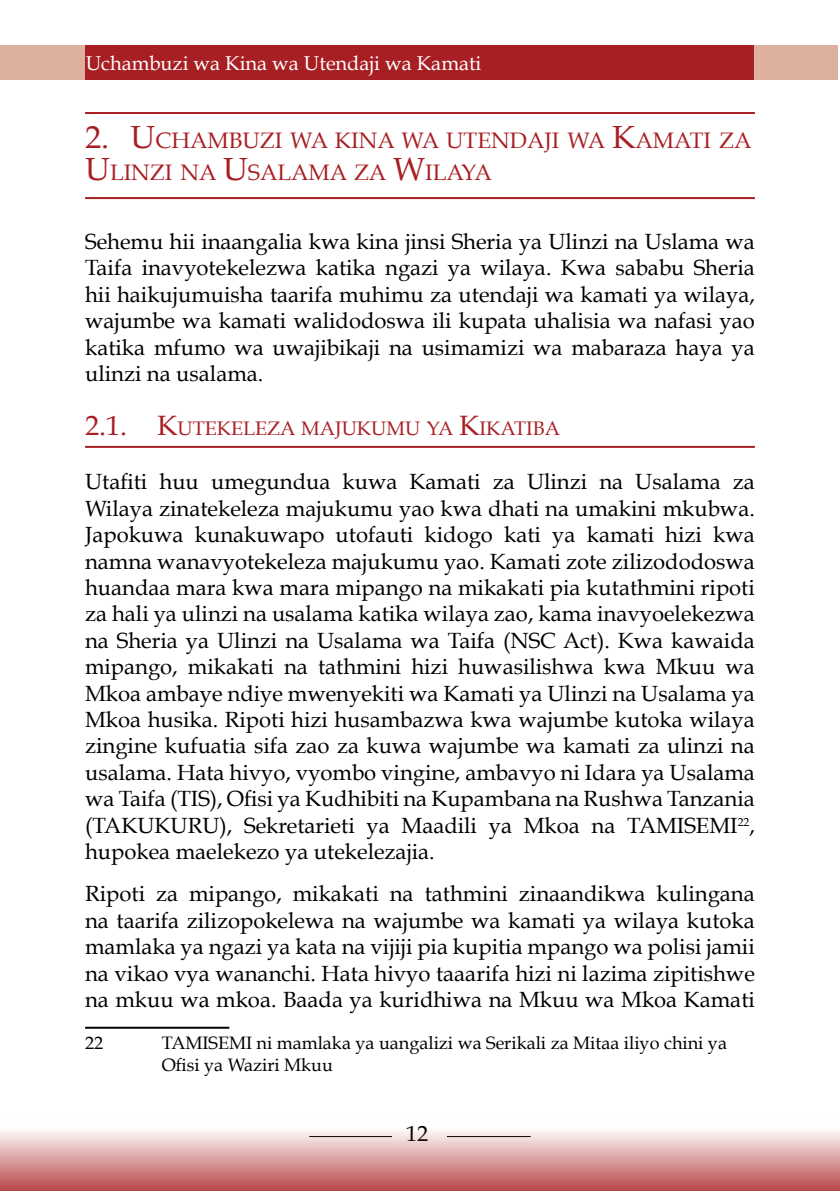
<style>
.page{position:relative;width:840px;height:1191px;background:#fff}
.page>*{position:absolute;margin:0;border:0;box-sizing:border-box;transform-origin:0 0}
.t1{font:28px "Book Antiqua";color:#a81f23}
.t2{font:22.4px/32px "Book Antiqua";color:#a81f23}
.t3{font:22px/26.4px "Book Antiqua";color:#000;text-align:justify}
.t4{font:20px "Book Antiqua";color:#fff}
.t5{font:19.6px "Book Antiqua";color:#a81f23}
.t6{font:18px/21.6px "Book Antiqua";color:#000}
.s1{font-size:32px}
.s2{font-size:19.6px}
.s3{font-size:28px}
</style>
<div class="page">
<div style="left:0;top:45px;width:837px;height:34px;background:#ddb09f"></div>
<div style="left:86px;top:45px;width:667px;height:34px;background:#a81f23"></div>
<div style="left:0;top:1119px;width:839px;height:72px;background:linear-gradient(to bottom,#fff,#b94b4e)"></div>
<hr style="left:85px;top:112px;width:669px;height:2px;background:#a81f23">
<hr style="left:85px;top:197px;width:669px;height:2px;background:#a81f23">
<hr style="left:85px;top:446px;width:669px;height:2px;background:#a81f23">
<hr style="left:85px;top:1026px;width:144px;height:2px;background:#000">
<p class="t4" style="left:86px;top:50px;width:397px">Uchambuzi wa Kina wa Utendaji wa Kamati</p>
<p class="t2" style="left:85px;top:124px;width:667px"><span class="s1">2. U</span>CHAMBUZI WA KINA WA UTENDAJI WA <span class="s1">K</span>AMATI ZA<br><span class="s1">U</span>LINZI NA <span class="s1">U</span>SALAMA ZA <span class="s1">W</span>ILAYA</p>
<p class="t3" style="left:85px;top:228px;width:671px">Sehemu hii inaangalia kwa kina jinsi Sheria ya Ulinzi na Uslama wa Taifa inavyotekelezwa katika ngazi ya wilaya. Kwa sababu Sheria hii haikujumuisha taarifa muhimu za utendaji wa kamati ya wilaya, wajumbe wa kamati walidodoswa ili kupata uhalisia wa nafasi yao katika mfumo wa uwajibikaji na usimamizi wa mabaraza haya ya ulinzi na usalama.</p>
<p class="t1" style="left:85px;top:408px;width:133px">2.1. K<span class="s2">UTEKE</span></p>
<p class="t5" style="left:243px;top:416px;width:318px">LEZA MAJUKUMU YA <span class="s3">K</span>IKATIBA</p>
<p class="t3" style="left:85px;top:468px;width:671px">Utafiti huu umegundua kuwa Kamati za Ulinzi na Usalama za Wilaya zinatekeleza majukumu yao kwa dhati na umakini mkubwa.<br>Japokuwa kunakuwapo utofauti kidogo kati ya kamati hizi kwa namna wanavyotekeleza majukumu yao. Kamati zote zilizododoswa huandaa mara kwa mara mipango na mikakati pia kutathmini ripoti za hali ya ulinzi na usalama katika wilaya zao, kama inavyoelekezwa na Sheria ya Ulinzi na Usalama wa Taifa (NSC Act). Kwa kawaida mipango, mikakati na tathmini hizi huwasilishwa kwa Mkuu wa Mkoa ambaye ndiye mwenyekiti wa Kamati ya Ulinzi na Usalama ya Mkoa husika. Ripoti hizi husambazwa kwa wajumbe kutoka wilaya zingine kufuatia sifa zao za kuwa wajumbe wa kamati za ulinzi na usalama. Hata hivyo, vyombo vingine, ambavyo ni Idara ya Usalama wa Taifa (TIS), Ofisi ya Kudhibiti na Kupambana na Rushwa Tanzania (TAKUKURU), Sekretarieti ya Maadili ya Mkoa na TAMISEMI<sup>22</sup>, hupokea maelekezo ya utekelezajia.</p>
<p class="t3" style="left:85px;top:880px;width:671px">Ripoti za mipango, mikakati na tathmini zinaandikwa kulingana na taarifa zilizopokelewa na wajumbe wa kamati ya wilaya kutoka mamlaka ya ngazi ya kata na vijiji pia kupitia mpango wa polisi jamii na vikao vya wananchi. Hata hivyo taaarifa hizi ni lazima zipitishwe na mkuu wa mkoa. Baada ya kuridhiwa na Mkuu wa Mkoa Kamati</p>
<p class="t6" style="left:85px;top:1032px;width:19px">22</p>
<p class="t6" style="left:162px;top:1032px;width:566px">TAMISEMI ni mamlaka ya uangalizi wa Serikali za Mitaa iliyo chini ya<br>Ofisi ya Waziri Mkuu</p>
<p class="t3" style="left:406px;top:1120px;width:23px">12</p>
</div>
